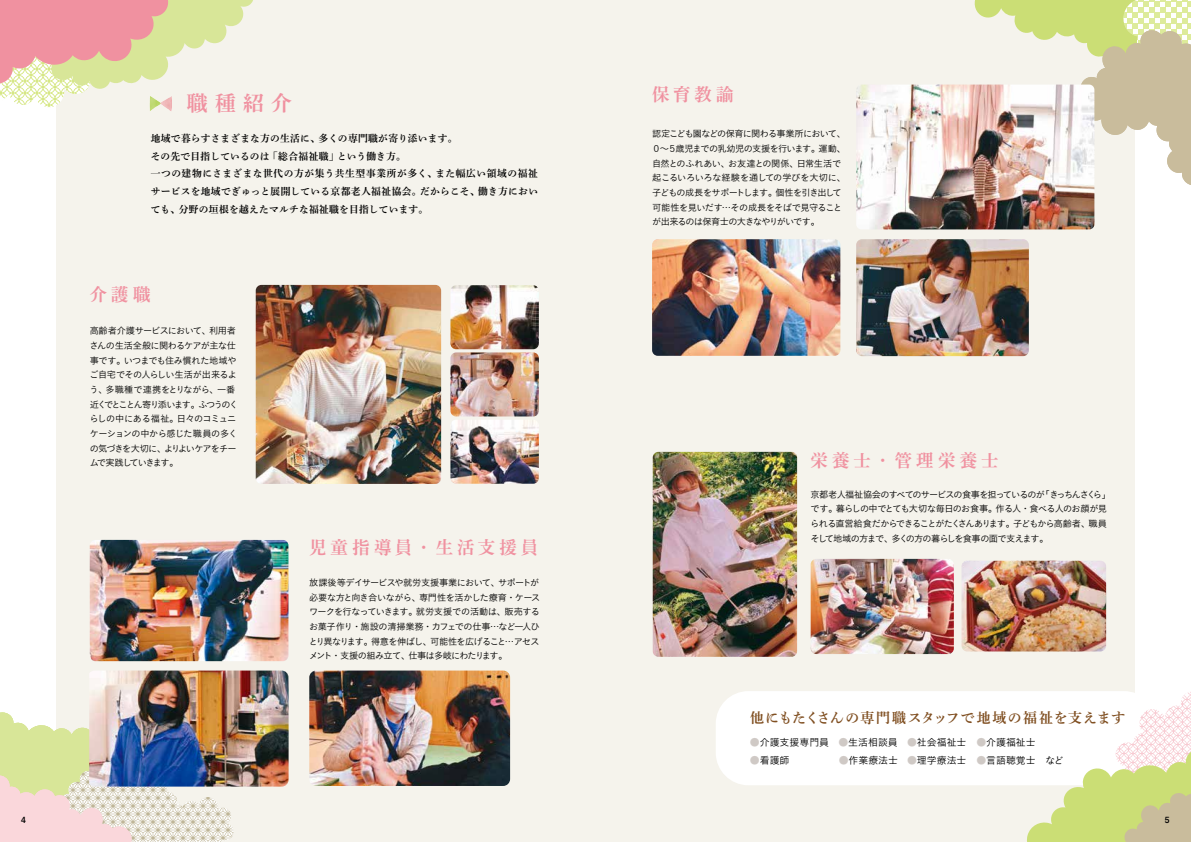
<style>
.page{position:relative;width:1191px;height:842px;background:#fff}
.page>*{position:absolute;margin:0;border:0;box-sizing:border-box;transform-origin:0 0}
.t1{font:21.3px "P Shuei Min Pr 6 B";color:#f091a0}
.t2{font:17.7px "P Shuei Min Pr 6 B";letter-spacing:.24em;color:#f091a0}
.t3{font:14.2px "P Shuei Min Pr 6 B";letter-spacing:.065em;color:#804f21}
.t4{font:9.9px/17.7px "P Shuei Min Pr 6 B";letter-spacing:.03em;color:#000}
.t5{font:9.9px "Koburina Go Std W3";color:#000}
.t6{font:9.2px/14.7px "Koburina Go Std N W3";letter-spacing:-.08em;color:#000}
.t7{font:700 8.5px "Mi Go MB1 Std De";color:#000}
.s1{color:rgb(96 76 63/.3)}
</style>
<div class="page">
<div style="left:56px;top:0;width:1078px;height:842px;background:#f5f3ec"></div>
<svg style="left:0;top:0;width:253px;height:109px"></svg>
<div style="left:715px;top:691px;width:441px;height:94px;background:#fff;border-radius:33px"></div>
<svg style="left:1027px;top:690px;width:164px;height:152px"></svg>
<svg style="left:938px;top:0;width:253px;height:187px"></svg>
<svg style="left:0;top:712px;width:234px;height:130px"></svg>
<img style="left:150px;top:96px;width:22px;height:15px">
<img style="left:810px;top:559px;width:144px;height:95px">
<img style="left:652px;top:452px;width:145px;height:205px">
<img style="left:961px;top:561px;width:145px;height:90px">
<img style="left:256px;top:285px;width:185px;height:199px">
<img style="left:450px;top:285px;width:89px;height:64px">
<img style="left:450px;top:352px;width:89px;height:64px">
<img style="left:450px;top:420px;width:89px;height:64px">
<img style="left:856px;top:239px;width:172px;height:117px">
<img style="left:652px;top:239px;width:188px;height:117px">
<img style="left:856px;top:85px;width:238px;height:144px">
<img style="left:90px;top:540px;width:198px;height:121px">
<img style="left:309px;top:670px;width:201px;height:116px">
<img style="left:89px;top:670px;width:199px;height:117px">
<h1 class="t1" style="left:187px;top:92px;width:106px">職種紹介</h1>
<p class="t4" style="left:151px;top:130px;width:389px">地域で暮らすさまざまな方の生活に、多くの専門職が寄り添います。<br>その先で目指しているのは「総合福祉職」という働き方。<br>一つの建物にさまざまな世代の方が集う共生型事業所が多く、また幅広い領域の福祉サービスを地域でぎゅっと展開している京都老人福祉協会。だからこそ、働き方においても、分野の垣根を越えたマルチな福祉職を目指しています。</p>
<h2 class="t2" style="left:90px;top:284px;width:62px">介護職</h2>
<p class="t6" style="left:90px;top:323px;width:150px">高齢者介護サービスにおいて、利用者さんの生活全般に関わるケアが主な仕事です。いつまでも住み慣れた地域やご自宅でその人らしい生活が出来るよう、多職種で連携をとりながら、一番近くでとことん寄り添います。ふつうのくらしの中にある福祉。日々のコミュニケーションの中から感じた職員の多くの気づきを大切に、よりよいケアをチームで実践していきます。</p>
<h2 class="t2" style="left:309px;top:537px;width:230px">児童指導員・生活支援員</h2>
<p class="t6" style="left:309px;top:575px;width:233px;text-align:justify">放課後等デイサービスや就労支援事業において、サポートが必要な方と向き合いながら、専門性を活かした療育・ケースワークを行なっていきます。就労支援での活動は、販売するお菓子作り・施設の清掃業務・カフェでの仕事…など一人ひとり異なります。得意を伸ばし、可能性を広げること…アセスメント・支援の組み立て、仕事は多岐にわたります。</p>
<h2 class="t2" style="left:652px;top:85px;width:83px">保育教諭</h2>
<p class="t6" style="left:652px;top:126px;width:195px">認定こども園などの保育に関わる事業所において、<br>０～５歳児までの乳幼児の支援を行います。運動、自然とのふれあい、お友達との関係、日常生活で起こるいろいろな経験を通しての学びを大切に、子どもの成長をサポートします。個性を引き出して可能性を見いだす…その成長をそばで見守ることが出来るのは保育士の大きなやりがいです。</p>
<h2 class="t2" style="left:810px;top:451px;width:189px">栄養士・管理栄養士</h2>
<p class="t6" style="left:810px;top:487px;width:302px">京都老人福祉協会のすべてのサービスの食事を担っているのが「きっちんさくら」です。暮らしの中でとても大切な毎日のお食事。作る人・食べる人のお顔が見られる直営給食だからできることがたくさんあります。子どもから高齢者、職員そして地域の方まで、多くの方の暮らしを食事の面で支えます。</p>
<h3 class="t3" style="left:750px;top:710px;width:377px">他にもたくさんの専門職スタッフで地域の福祉を支えます</h3>
<p class="t5" style="left:750px;top:735px;width:287px"><span class="s1">●</span>介護支援専門員　<span class="s1">●</span>生活相談員 <span class="s1">●</span>社会福祉士　<span class="s1">●</span>介護福祉士</p>
<p class="t5" style="left:750px;top:752px;width:315px"><span class="s1">●</span>看護師　　　　 <span class="s1">●</span>作業療法士 <span class="s1">●</span>理学療法士　<span class="s1">●</span>言語聴覚士　など</p>
<p class="t7" style="left:21px;top:813px;width:6px">4</p>
<p class="t7" style="left:1165px;top:813px;width:6px">5</p>
</div>
